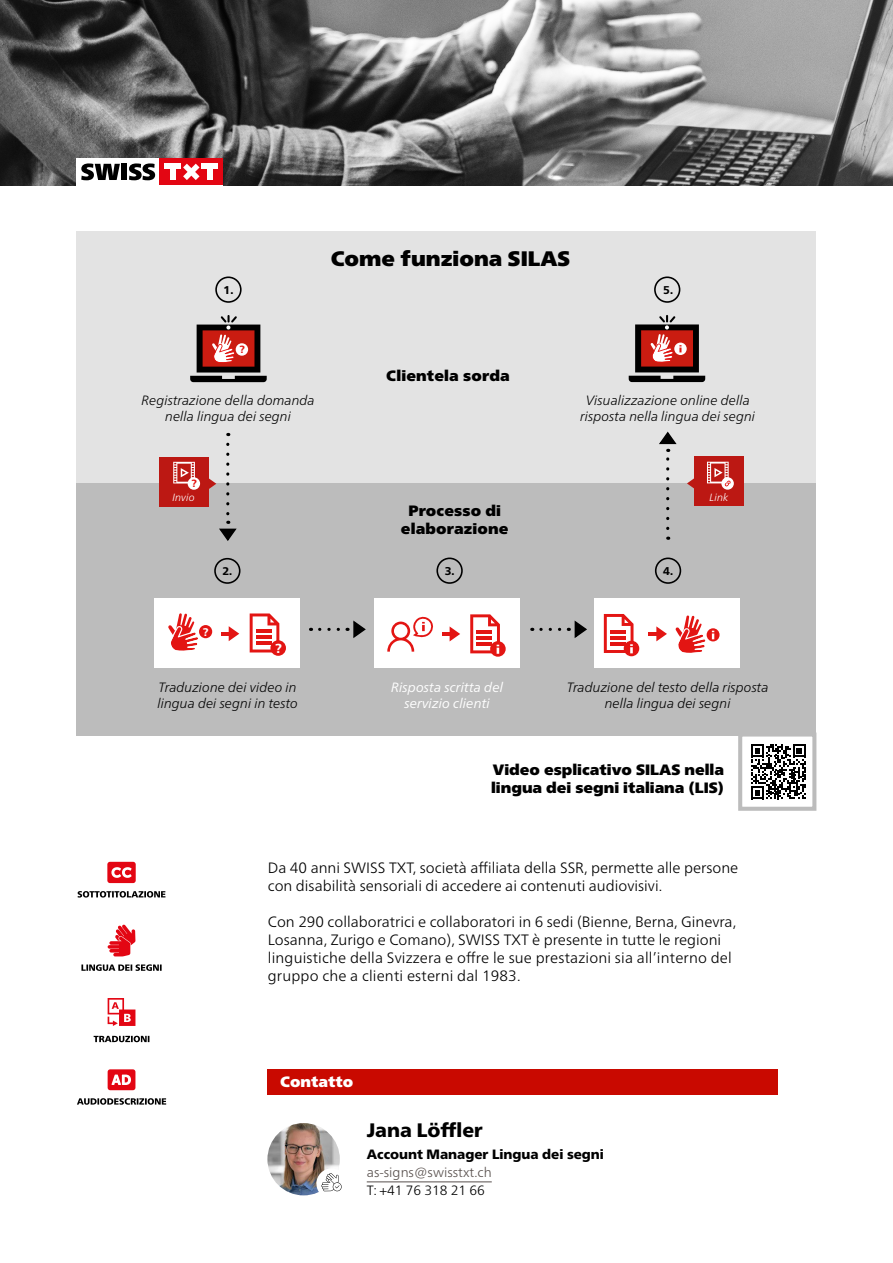
<style>
.page{position:relative;width:893px;height:1263px;background:#fff}
.page>*{position:absolute;margin:0;border:0;box-sizing:border-box;transform-origin:0 0}
.Texte___titre{font:21px "Frutiger Neue LT Pro X Black";color:#000}
.t1{font:900 19.5px "Frutiger Neue LT Pro";color:#000}
.t2{font:300 15px/18px "Frutiger Neue LT Pro";color:#000}
.Texte_courant{font:15px/18px "Frutiger Neue LT Pro X Black";color:#000}
.Texte___titre-2{font:15px/18px "Frutiger Neue LT Pro X Black";letter-spacing:.01em;color:#000;text-align:center}
.Contact_NAME{font:15px "Frutiger Neue LT Pro X Black";color:#fff}
.Texte_courant-2{font:italic 300 13.5px/16.2px "Frutiger Neue LT Pro";color:#000;text-align:center}
.t3{font:300 13.5px/18px "Frutiger Neue LT Pro";color:#58504d}
.Texte_courant-3{font:italic 13.5px/16.2px "Frutiger Neue LT Pro";color:#fff;text-align:center}
.t4{font:900 13.5px "Frutiger Neue LT Pro";color:#000}
.t5{font:800 13.2px "Frutiger Neue LT Pro";color:#fff}
.t6{font:800 11.25px "Frutiger Neue LT Pro";color:#000}
.t7{font:800 11.1px "Frutiger Neue LT Pro";color:#000}
.t8{font:800 11.1px "Frutiger Neue LT Pro";color:#fff}
.Texte_courant-4{font:italic 300 10.5px "Frutiger Neue LT Pro";color:#fff}
.t9{font:800 10.5px "Frutiger Neue LT Pro";color:#e31513}
.s1{color:#000}
</style>
<div class="page">
<img style="left:0;top:0;width:893px;height:185px">
<div style="left:77px;top:232px;width:739px;height:254px;background:#e3e3e3"></div>
<div style="left:77px;top:484px;width:739px;height:252px;background:#bcbcbc"></div>
<div style="left:214px;top:558px;width:26px;height:26px;border:2px solid #000;border-radius:50%"></div>
<div style="left:655px;top:557px;width:26px;height:27px;border:2px solid #000;border-radius:50%"></div>
<div style="left:436px;top:557px;width:27px;height:27px;border:2px solid #000;border-radius:50%"></div>
<div style="left:374px;top:599px;width:146px;height:69px;background:#fff"></div>
<svg style="left:387px;top:616px;width:46px;height:36px"></svg>
<svg style="left:490px;top:641px;width:16px;height:16px"></svg>
<svg style="left:470px;top:614px;width:30px;height:40px"></svg>
<svg style="left:442px;top:626px;width:18px;height:15px"></svg>
<div style="left:159px;top:457px;width:49px;height:49px;background:#bc1813"></div>
<svg style="left:173px;top:462px;width:22px;height:21px"></svg>
<div style="left:188px;top:477px;width:12px;height:13px;background:#fff;border-radius:50%"></div>
<div style="left:695px;top:457px;width:49px;height:49px;background:#bc1813"></div>
<svg style="left:687px;top:477px;width:8px;height:12px"></svg>
<svg style="left:721px;top:477px;width:13px;height:13px"></svg>
<div style="left:215px;top:276px;width:27px;height:27px;border:2px solid #000;border-radius:50%"></div>
<svg style="left:190px;top:315px;width:77px;height:67px"></svg>
<div style="left:155px;top:598px;width:145px;height:69px;background:#fff"></div>
<svg style="left:250px;top:613px;width:29px;height:39px"></svg>
<hr style="left:256px;top:641px;width:16px;height:4px;background:#e31513">
<hr style="left:256px;top:635px;width:16px;height:4px;background:#e31513">
<hr style="left:256px;top:629px;width:16px;height:4px;background:#e31513">
<div style="left:270px;top:640px;width:16px;height:16px;background:#e31513;border-radius:50%"></div>
<svg style="left:221px;top:626px;width:18px;height:15px"></svg>
<div style="left:199px;top:625px;width:13px;height:13px;background:#e31513;border-radius:50%"></div>
<svg style="left:168px;top:613px;width:32px;height:38px"></svg>
<div style="left:595px;top:599px;width:145px;height:69px;background:#fff"></div>
<svg style="left:649px;top:626px;width:18px;height:15px"></svg>
<div style="left:624px;top:641px;width:15px;height:15px;background:#e31513;border-radius:50%"></div>
<svg style="left:604px;top:614px;width:29px;height:39px"></svg>
<svg style="left:707px;top:628px;width:12px;height:13px"></svg>
<svg style="left:675px;top:615px;width:39px;height:38px"></svg>
<div style="left:654px;top:276px;width:26px;height:27px;border:2px solid #000;border-radius:50%"></div>
<svg style="left:629px;top:315px;width:76px;height:67px"></svg>
<svg style="left:707px;top:462px;width:24px;height:24px"></svg>
<svg style="left:208px;top:444px;width:30px;height:97px"></svg>
<svg style="left:658px;top:431px;width:20px;height:97px"></svg>
<svg style="left:320px;top:620px;width:46px;height:18px"></svg>
<svg style="left:541px;top:620px;width:46px;height:18px"></svg>
<svg style="left:738px;top:732px;width:79px;height:79px"></svg>
<img style="left:267px;top:1123px;width:73px;height:72px;border-radius:36px">
<hr style="left:367px;top:1181px;width:125px;height:1px;background:#58504d">
<div style="left:316px;top:1168px;width:31px;height:31px;background:#fff;border-radius:50%"></div>
<svg style="left:321px;top:1173px;width:21px;height:18px"></svg>
<div style="left:267px;top:1069px;width:511px;height:25px;background:#c90900"></div>
<svg style="left:108px;top:925px;width:27px;height:31px"></svg>
<svg style="left:107px;top:862px;width:29px;height:21px"></svg>
<svg style="left:108px;top:998px;width:27px;height:28px"></svg>
<svg style="left:108px;top:1069px;width:27px;height:21px"></svg>
<svg style="left:78px;top:891px;width:87px;height:6px"></svg>
<svg style="left:77px;top:1098px;width:89px;height:7px"></svg>
<svg style="left:81px;top:964px;width:81px;height:7px"></svg>
<svg style="left:94px;top:1036px;width:55px;height:6px"></svg>
<div style="left:77px;top:158px;width:82px;height:27px;background:#fff"></div>
<div style="left:159px;top:158px;width:64px;height:27px;background:#e30613"></div>
<svg style="left:81px;top:163px;width:39px;height:17px"></svg>
<div style="left:122px;top:164px;width:5px;height:16px;background:#000"></div>
<svg style="left:183px;top:164px;width:17px;height:16px"></svg>
<div style="left:170px;top:164px;width:6px;height:16px;background:#fff"></div>
<div style="left:165px;top:164px;width:16px;height:5px;background:#fff"></div>
<div style="left:207px;top:164px;width:5px;height:16px;background:#fff"></div>
<div style="left:202px;top:164px;width:16px;height:5px;background:#fff"></div>
<svg style="left:129px;top:163px;width:26px;height:17px"></svg>
<p class="t6" style="left:224px;top:283px;width:11px">1.</p>
<p class="t9" style="left:239px;top:343px;width:7px">?</p>
<p class="Texte___titre" style="left:331px;top:246px;width:241px">Come funziona SILAS</p>
<p class="Texte___titre-2" style="left:386px;top:367px;width:125px">Clientela sorda</p>
<p class="t6" style="left:663px;top:283px;width:11px">5.</p>
<p class="Texte_courant-2" style="left:142px;top:392px;width:175px">Registrazione della domanda nella lingua dei segni</p>
<p class="Texte_courant-2" style="left:580px;top:392px;width:176px">Visualizzazione online della risposta nella lingua dei segni</p>
<p class="t9" style="left:191px;top:477px;width:7px">?</p>
<p class="Texte_courant-4" style="left:172px;top:491px;width:24px">Invio</p>
<p class="Texte_courant-4" style="left:709px;top:491px;width:20px">Link</p>
<p class="Texte___titre-2" style="left:401px;top:502px;width:109px">Processo di elaborazione</p>
<p class="t7" style="left:222px;top:564px;width:11px">2.</p>
<p class="t6" style="left:445px;top:564px;width:11px">3.</p>
<p class="t6" style="left:663px;top:564px;width:11px">4.</p>
<p class="t8" style="left:203px;top:625px;width:7px">?</p>
<p class="t5" style="left:275px;top:640px;width:8px">?</p>
<p class="Texte_courant-2" style="left:157px;top:679px;width:142px;text-align:left">Traduzione dei video in lingua dei segni in testo</p>
<p class="Texte_courant-3" style="left:391px;top:679px;width:114px">Risposta scritta del servizio clienti</p>
<p class="Texte_courant-2" style="left:567px;top:679px;width:203px">Traduzione del testo della risposta nella lingua dei segni</p>
<p class="Texte_courant" style="left:491px;top:760px;width:234px">Video esplicativo SILAS nella lingua dei segni italiana (LIS)</p>
<p class="t2" style="left:268px;top:859px;width:472px">Da 40 anni SWISS TXT, società affiliata della SSR, permette alle persone con disabilità sensoriali di accedere ai contenuti audiovisivi.</p>
<p class="t2" style="left:268px;top:913px;width:470px">Con 290 collaboratrici e collaboratori in 6 sedi (Bienne, Berna, Ginevra, Losanna, Zurigo e Comano), SWISS TXT è presente in tutte le regioni linguistiche della Svizzera e offre le sue prestazioni sia all’interno del gruppo che a clienti esterni dal 1983.</p>
<p class="Contact_NAME" style="left:280px;top:1073px;width:75px">Contatto</p>
<p class="t1" style="left:367px;top:1118px;width:117px">Jana Löffler</p>
<p class="t4" style="left:367px;top:1146px;width:239px">Account Manager Lingua dei segni</p>
<p class="t3" style="left:367px;top:1163px;width:126px">as-signs@swisstxt.ch<br><span class="s1">T: +41 76 318 21 66</span></p>
</div>
